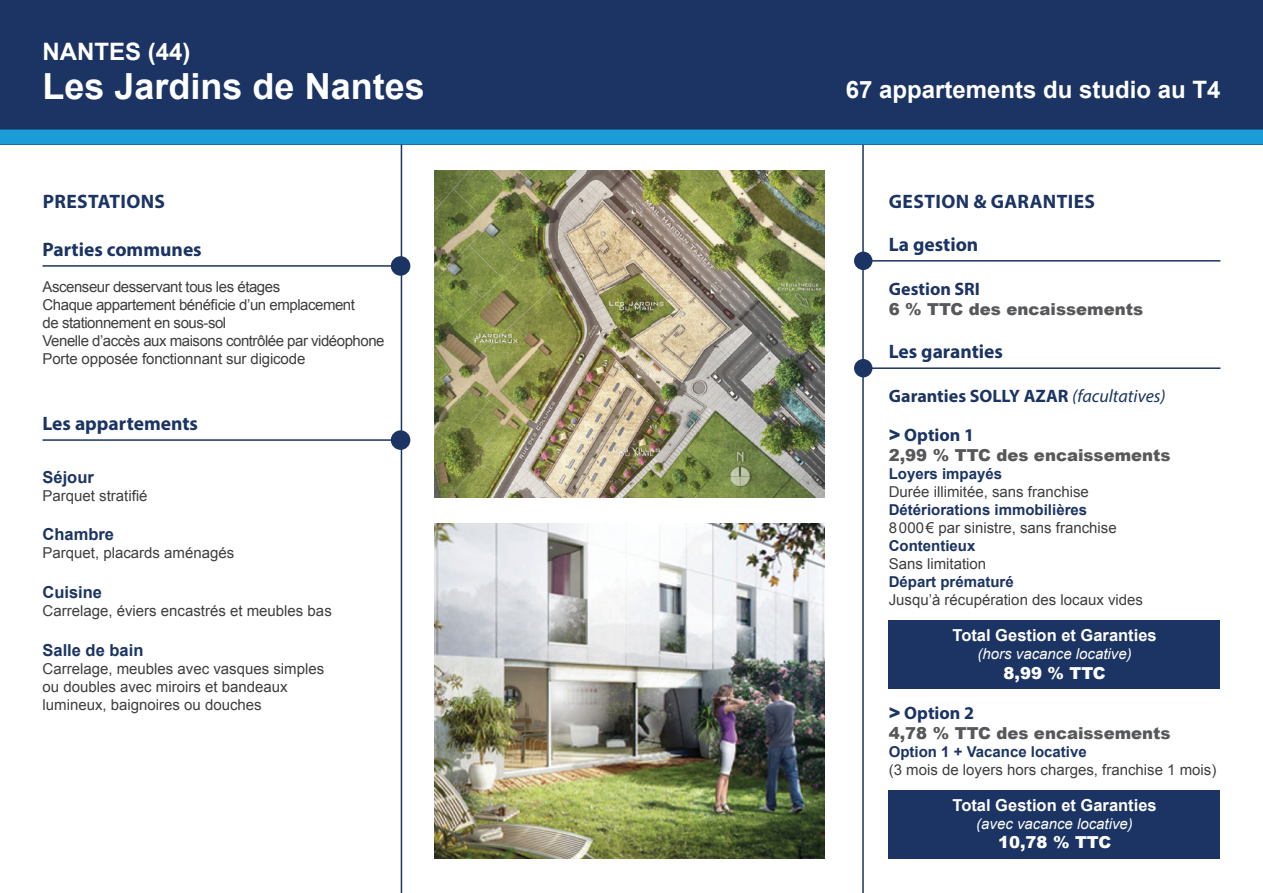
<style>
.page{position:relative;width:1263px;height:893px;background:#fff}
.page>*{position:absolute;margin:0;border:0;box-sizing:border-box;transform-origin:0 0}
.t1{font:700 36px "Arial";color:#fff}
.t2{font:700 24px "Arial";color:#fff}
.t3{font:700 19.5px "Myriad Pro";color:#1b3463}
.t4{font:700 19.5px "Myriad Pro";letter-spacing:.02em;color:#1b3463}
.t5{font:700 18px/39px "Myriad Pro";color:#1b3463}
.t6{font:900 16.5px "Arial";color:#57585a}
.t7{font:700 16.5px "Arial";color:#fff}
.t8{font:700 16.5px "Arial";color:#1b3463}
.t9{font:900 16.5px "Arial";color:#fff}
.t10{font:15px/18px "Arial";color:#3e3e3f}
.t11{font:15px/18px "Arial";letter-spacing:-.03em;color:#3e3e3f}
.t12{font:700 15px "Arial";color:#1b3463}
.t13{font:italic 15px "Arial";color:#fff}
.s1{font-weight:400;font-style:italic}
.s2{font-family:"Arial";font-weight:900}
</style>
<div class="page">
<div style="left:0;top:0;width:1263px;height:145px;background:#1b3463"></div>
<div style="left:0;top:130px;width:1263px;height:15px;background:#1a9cd8"></div>
<img style="left:434px;top:171px;width:390px;height:326px">
<img style="left:434px;top:524px;width:390px;height:334px">
<hr style="left:862px;top:145px;width:2px;height:748px;background:#1b3463">
<hr style="left:401px;top:145px;width:1px;height:748px;background:#1b3463">
<hr style="left:43px;top:265px;width:356px;height:2px;background:#1b3463">
<div style="left:391px;top:256px;width:19px;height:20px;background:#1b3463;border-radius:50%"></div>
<hr style="left:43px;top:439px;width:356px;height:2px;background:#1b3463">
<div style="left:391px;top:430px;width:19px;height:20px;background:#1b3463;border-radius:50%"></div>
<hr style="left:865px;top:260px;width:355px;height:2px;background:#1b3463">
<div style="left:854px;top:252px;width:18px;height:18px;background:#1b3463;border-radius:50%"></div>
<hr style="left:865px;top:367px;width:355px;height:2px;background:#1b3463">
<div style="left:854px;top:359px;width:18px;height:18px;background:#1b3463;border-radius:50%"></div>
<div style="left:888px;top:620px;width:331px;height:68px;background:#1b3463"></div>
<div style="left:888px;top:790px;width:331px;height:68px;background:#1b3463"></div>
<h2 class="t2" style="left:43px;top:36px;width:150px">Nantes (44)</h2>
<h1 class="t1" style="left:43px;top:62px;width:384px">Les Jardins de Nantes</h1>
<h2 class="t2" style="left:846px;top:74px;width:376px">67 appartements du studio au T4</h2>
<h3 class="t4" style="left:43px;top:189px;width:124px">Prestations</h3>
<h3 class="t3" style="left:43px;top:237px;width:161px">Parties communes</h3>
<p class="t11" style="left:43px;top:278px;width:344px">Ascenseur desservant tous les étages<br>Chaque appartement bénéficie d’un emplacement<br>de stationnement en sous-sol<br>Venelle d’accès aux maisons contrôlée par vidéophone Porte opposée fonctionnant sur digicode</p>
<h3 class="t3" style="left:43px;top:411px;width:157px">Les appartements</h3>
<p class="t8" style="left:43px;top:466px;width:53px">Séjour</p>
<p class="t10" style="left:43px;top:487px;width:107px">Parquet stratifié</p>
<p class="t8" style="left:43px;top:524px;width:73px">Chambre</p>
<p class="t10" style="left:43px;top:544px;width:193px">Parquet, placards aménagés</p>
<p class="t8" style="left:43px;top:581px;width:61px">Cuisine</p>
<p class="t10" style="left:43px;top:602px;width:291px">Carrelage, éviers encastrés et meubles bas</p>
<p class="t8" style="left:43px;top:639px;width:102px">Salle de bain</p>
<p class="t10" style="left:43px;top:659px;width:283px">Carrelage, meubles avec vasques simples ou doubles avec miroirs et bandeaux lumineux, baignoires ou douches</p>
<h3 class="t4" style="left:889px;top:188px;width:208px">Gestion &amp; garanties</h3>
<h3 class="t3" style="left:889px;top:232px;width:91px">La gestion</h3>
<p class="t5" style="left:889px;top:269px;width:75px">Gestion SRI</p>
<p class="t6" style="left:889px;top:297px;width:256px">6 % TTC des encaissements</p>
<h3 class="t3" style="left:889px;top:339px;width:116px">Les garanties</h3>
<p class="t5" style="left:889px;top:376px;width:278px">Garanties SO LLY AZAR <span class="s1">(facultatives) </span><span class="s2">&gt;</span> Option 1</p>
<p class="t6" style="left:889px;top:443px;width:283px">2,99 % TTC des encaissements</p>
<p class="t12" style="left:889px;top:463px;width:115px">Loyers impayés</p>
<p class="t10" style="left:889px;top:483px;width:202px">Durée illimitée, sans franchise</p>
<p class="t12" style="left:889px;top:499px;width:200px">Détériorations immobilières</p>
<p class="t10" style="left:889px;top:519px;width:230px">8000€ par sinistre, sans franchise</p>
<p class="t12" style="left:889px;top:535px;width:88px">Contentieux</p>
<p class="t10" style="left:889px;top:555px;width:99px">Sans limitation</p>
<p class="t12" style="left:889px;top:571px;width:127px">Départ prématuré</p>
<p class="t10" style="left:889px;top:591px;width:256px">Jusqu’à récupération des locaux vides</p>
<p class="t7" style="left:952px;top:624px;width:206px">Total Gestion et Garanties</p>
<p class="t13" style="left:977px;top:644px;width:156px">(hors vacance locative)</p>
<p class="t9" style="left:1003px;top:661px;width:104px">8,99 % TTC</p>
<p class="t5" style="left:889px;top:693px;width:87px"><span class="s2">&gt;</span> Option 2</p>
<p class="t6" style="left:889px;top:721px;width:283px">4,78 % TTC des encaissements</p>
<p class="t12" style="left:889px;top:741px;width:199px">Option 1 + Vacance locative</p>
<p class="t10" style="left:889px;top:760px;width:329px">(3 mois de loyers hors charges, franchise 1 mois)</p>
<p class="t7" style="left:952px;top:794px;width:206px">Total Gestion et Garanties</p>
<p class="t13" style="left:976px;top:813px;width:158px">(avec vacance locative)</p>
<p class="t9" style="left:998px;top:830px;width:115px">10,78 % TTC</p>
</div>
